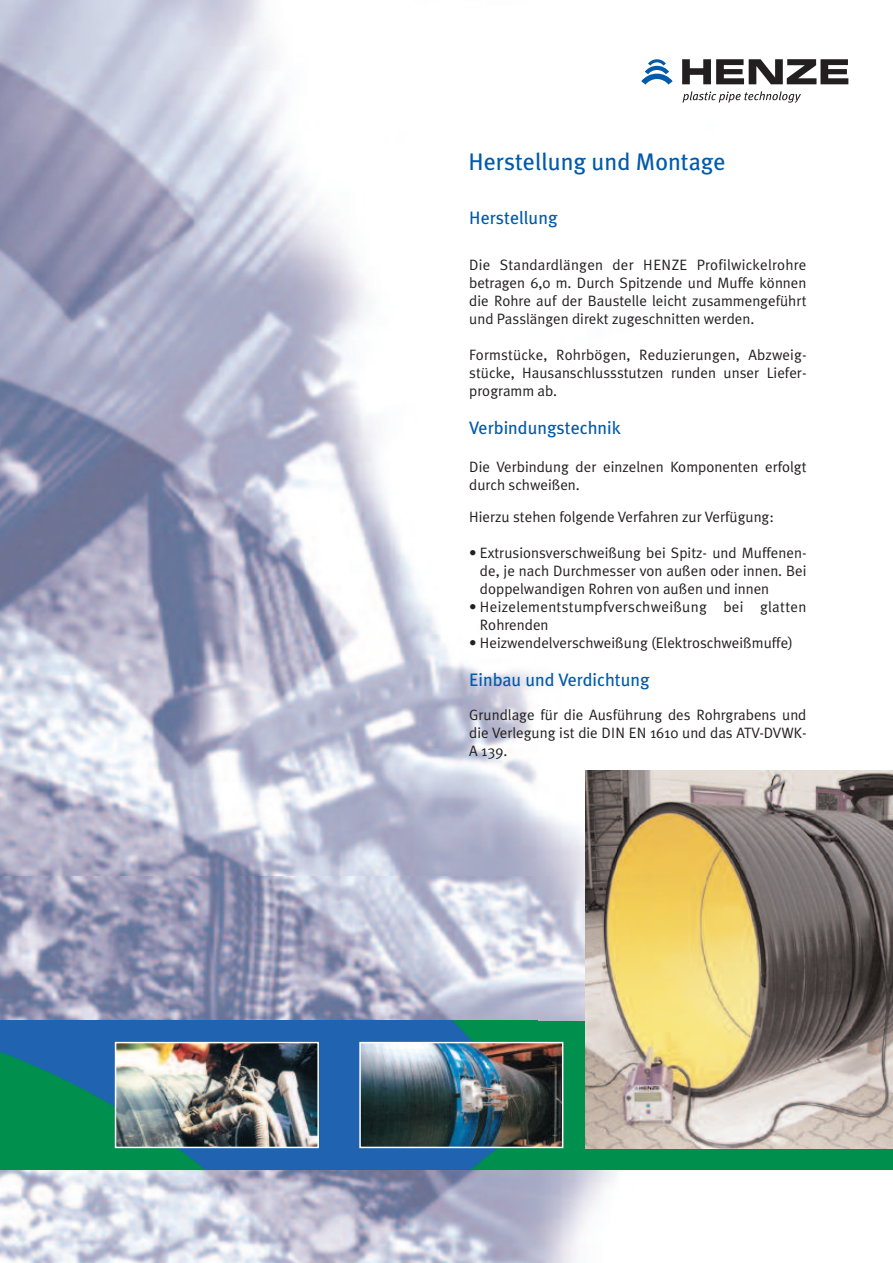
<style>
.page{position:relative;width:893px;height:1263px;background:#fff}
.page>*{position:absolute;margin:0;border:0;box-sizing:border-box;transform-origin:0 0}
.t1{font:24px "Meta Plus";color:#015aaa}
.t2{font:18px "Meta Plus";color:#015aaa}
.t3{font:15px/18px "Meta Plus Normal";color:#231f20;text-align:justify}
.t4{font:15px/18px "Meta Plus Normal";letter-spacing:.02em;color:#231f20}
</style>
<div class="page">
<img style="left:0;top:0;width:747px;height:1263px">
<div style="left:0;top:1020px;width:893px;height:149px;background:#008f4d"></div>
<img style="left:0;top:1020px;width:537px;height:149px">
<img style="left:118px;top:1045px;width:198px;height:100px">
<div style="left:115px;top:1042px;width:204px;height:106px;border:2px solid #fff"></div>
<img style="left:362px;top:1045px;width:198px;height:100px">
<div style="left:359px;top:1042px;width:204px;height:106px;border:2px solid #fff"></div>
<img style="left:586px;top:771px;width:307px;height:377px">
<div style="left:638px;top:43px;width:212px;height:63px;background:#fff"></div>
<svg style="left:682px;top:59px;width:166px;height:25px"></svg>
<svg style="left:641px;top:59px;width:32px;height:26px"></svg>
<svg style="left:682px;top:91px;width:119px;height:12px"></svg>
<h1 class="t1" style="left:468px;top:148px;width:259px">Herstellung und Montage</h1>
<p class="t2" style="left:469px;top:208px;width:90px">Herstellung</p>
<p class="t3" style="left:469px;top:256px;width:339px">Die Standardlängen der HENZE Profilwickelrohre betragen 6,0 m. Durch Spitzende und Muffe können die Rohre auf der Baustelle leicht zusammengeführt und Passlängen direkt zugeschnitten werden.</p>
<p class="t3" style="left:469px;top:346px;width:339px">Formstücke, Rohrbögen, Reduzierungen, Abzweig&shy;stücke, Hausanschlussstutzen runden unser Liefer&shy;programm ab.</p>
<p class="t2" style="left:469px;top:418px;width:153px">Verbindungstechnik</p>
<p class="t3" style="left:469px;top:457px;width:339px">Die Verbindung der einzelnen Komponenten erfolgt durch schweißen.</p>
<p class="t3" style="left:469px;top:508px;width:306px">Hierzu stehen folgende Verfahren zur Verfügung:</p>
<p class="t3" style="left:480px;top:544px;width:328px;text-indent:-11px">• Extrusionsverschweißung bei Spitz- und Muffenen&shy;de, je nach Durchmesser von außen oder innen. Bei doppelwandigen Rohren von außen und innen</p>
<p class="t4" style="left:480px;top:598px;width:328px;text-indent:-11px">• Heizelementstumpfverschweißung bei glatten<br>Rohrenden</p>
<p class="t3" style="left:469px;top:634px;width:325px">• Heizwendelverschweißung (Elektroschweißmuffe)</p>
<p class="t2" style="left:469px;top:670px;width:182px">Einbau und Verdichtung</p>
<p class="t3" style="left:469px;top:706px;width:339px">Grundlage für die Ausführung des Rohrgrabens und die Verlegung ist die DIN EN 1610 und das ATV-DVWK-A 139.</p>
</div>
